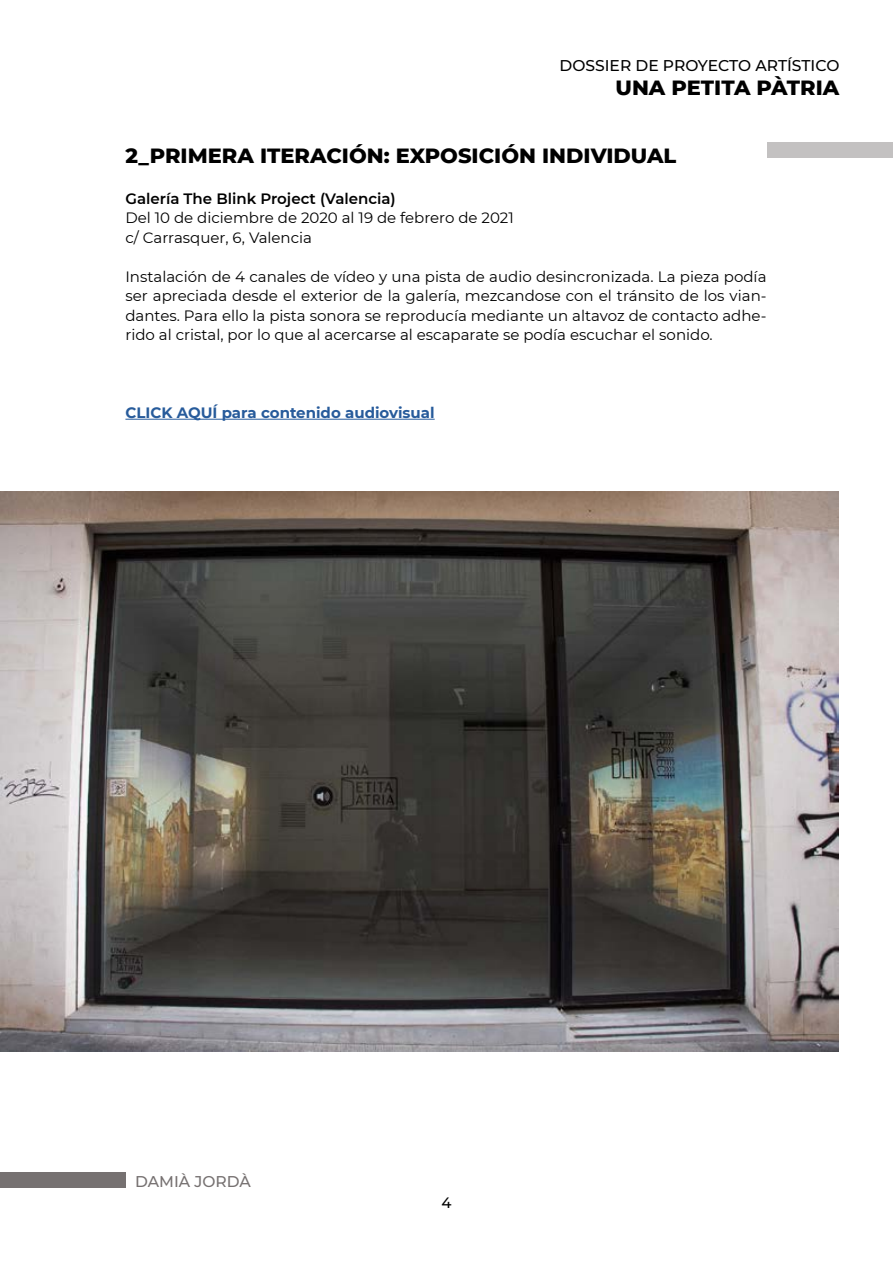
<style>
.page{position:relative;width:893px;height:1263px;background:#fff}
.page>*{position:absolute;margin:0;border:0;box-sizing:border-box;transform-origin:0 0}
.t1{font:800 21px "Montserrat";color:#000}
.t2{font:500 15.6px "Montserrat";color:#000}
.t3{font:500 15.6px "Montserrat";color:#767171}
.t4{font:15px/19.5px "Montserrat";color:#000}
.t5{font:700 15px "Montserrat";color:#275b9b}
.t6{font:600 15px "Montserrat";color:#000}
.t7{font:500 15px "Montserrat";color:#000}
</style>
<div class="page">
<div style="left:0;top:1172px;width:125px;height:15px;background:#767171"></div>
<div style="left:767px;top:142px;width:126px;height:15px;background:#c3c1c1"></div>
<hr style="left:125px;top:419px;width:310px;height:1px;background:#275b9b">
<img style="left:0;top:491px;width:839px;height:560px">
<p class="t2" style="left:560px;top:55px;width:281px">DOSSIER DE PROYECTO ARTÍSTICO</p>
<h1 class="t1" style="left:615px;top:72px;width:225px">UNA PETITA PÀTRIA</h1>
<h1 class="t1" style="left:125px;top:140px;width:552px">2_PRIMERA ITERACIÓN: EXPOSICIÓN INDIVIDUAL</h1>
<p class="t6" style="left:125px;top:188px;width:272px">Galería The Blink Project (Valencia)</p>
<p class="t4" style="left:125px;top:207px;width:390px">Del 10 de diciembre de 2020 al 19 de febrero de 2021 c/ Carrasquer, 6, Valencia</p>
<p class="t4" style="left:125px;top:266px;width:643px;text-align:justify">Instalación de 4 canales de vídeo y una pista de audio desincronizada. La pieza podía ser apreciada desde el exterior de la galería, mezcandose con el tránsito de los vian&shy;dantes. Para ello la pista sonora se reproducía mediante un altavoz de contacto adhe&shy;rido al cristal, por lo que al acercarse al escaparate se podía escuchar el sonido.</p>
<p class="t5" style="left:125px;top:402px;width:311px">CLICK AQUÍ para contenido audiovisual</p>
<p class="t3" style="left:135px;top:1171px;width:117px">DAMIÀ JORDÀ</p>
<p class="t7" style="left:441px;top:1193px;width:12px">4</p>
</div>
